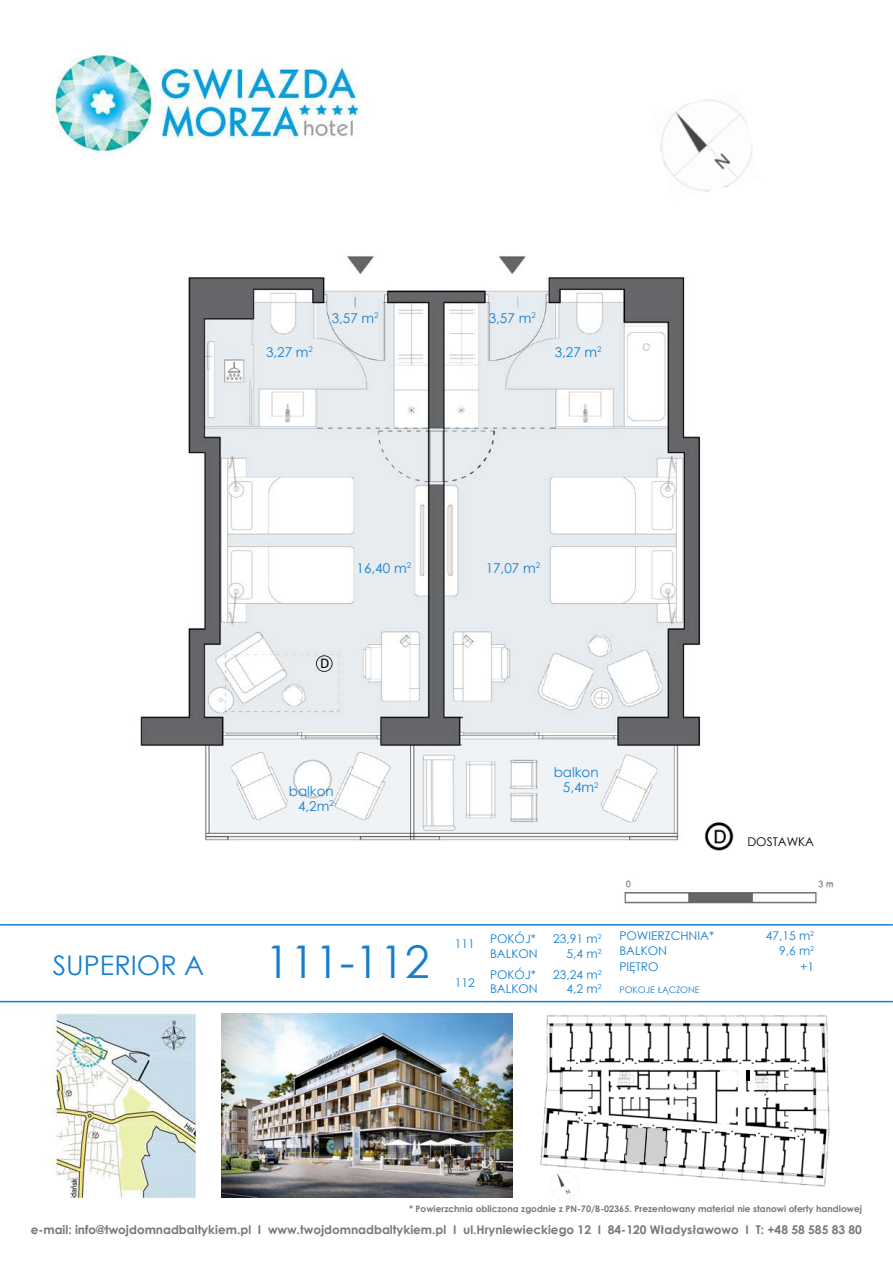
<style>
.page{position:relative;width:893px;height:1263px;background:#fff}
.page>*{position:absolute;margin:0;border:0;box-sizing:border-box;transform-origin:0 0}
.t1{font:45px "Century Gothic";color:#157fce}
.t2{font:27px "Century Gothic";color:#157fce}
.t3{font:15px "Calibri";color:#000}
.t4{font:13.5px "Century Gothic";color:#157fce}
.t5{font:700 12px "Century Gothic";color:#77787b}
.t6{font:12px "Century Gothic";color:#157fce}
.t7{font:12px "Century Gothic";color:#000}
.t8{font:700 9px "Century Gothic";color:#77787b}
.t9{font:9px "Century Gothic";color:#157fce}
</style>
<div class="page">
<hr style="left:0;top:1001px;width:893px;height:1px;background:#157fce">
<hr style="left:0;top:924px;width:893px;height:1px;background:#157fce">
<img style="left:221px;top:1014px;width:291px;height:183px">
<img style="left:540px;top:1015px;width:290px;height:173px">
<img style="left:550px;top:1171px;width:28px;height:24px">
<hr style="left:746px;top:1070px;width:4px;height:10px;background:#000">
<img style="left:140px;top:256px;width:561px;height:585px">
<svg style="left:625px;top:1126px;width:42px;height:37px;background:#bdbdbd"></svg>
<img style="left:696px;top:811px;width:38px;height:40px">
<div style="left:316px;top:655px;width:16px;height:17px;border:1px solid #000;border-radius:50%"></div>
<img style="left:660px;top:99px;width:93px;height:93px">
<img style="left:624px;top:880px;width:210px;height:24px">
<img style="left:48px;top:46px;width:311px;height:109px">
<img style="left:49px;top:1013px;width:148px;height:186px">
<p class="t4" style="left:266px;top:342px;width:48px">3,27 m<sup>2</sup></p>
<p class="t4" style="left:332px;top:308px;width:48px">3,57 m<sup>2</sup></p>
<p class="t4" style="left:489px;top:308px;width:48px">3,57 m<sup>2</sup></p>
<p class="t4" style="left:555px;top:342px;width:48px">3,27 m<sup>2</sup></p>
<h2 class="t2" style="left:53px;top:946px;width:153px">SUPERIOR A</h2>
<p class="t4" style="left:357px;top:559px;width:56px">16,40 m<sup>2</sup></p>
<p class="t3" style="left:320px;top:652px;width:11px">D</p>
<p class="t4" style="left:486px;top:559px;width:56px">17,07 m<sup>2</sup></p>
<p class="t4" style="left:289px;top:781px;width:46px">balkon</p>
<p class="t4" style="left:298px;top:796px;width:37px">4,2m<sup>2</sup></p>
<p class="t4" style="left:554px;top:763px;width:46px">balkon</p>
<p class="t4" style="left:563px;top:778px;width:37px">5,4m<sup>2</sup></p>
<p class="t7" style="left:747px;top:833px;width:68px">DOSTAWKA</p>
<h1 class="t1" style="left:265px;top:931px;width:166px">111-112</h1>
<p class="t6" style="left:455px;top:935px;width:21px">111</p>
<p class="t6" style="left:455px;top:974px;width:21px">112</p>
<p class="t6" style="left:490px;top:930px;width:47px">POKÓJ*</p>
<p class="t6" style="left:553px;top:930px;width:50px">23,91 m<sup>2</sup></p>
<p class="t6" style="left:490px;top:945px;width:49px">BALKON</p>
<p class="t6" style="left:566px;top:945px;width:37px">5,4 m<sup>2</sup></p>
<p class="t6" style="left:490px;top:966px;width:47px">POKÓJ*</p>
<p class="t6" style="left:553px;top:966px;width:50px">23,24 m<sup>2</sup></p>
<p class="t6" style="left:490px;top:980px;width:49px">BALKON</p>
<p class="t6" style="left:566px;top:980px;width:37px">4,2 m<sup>2</sup></p>
<p class="t6" style="left:619px;top:927px;width:96px">POWIERZCHNIA*</p>
<p class="t6" style="left:766px;top:927px;width:50px">47,15 m<sup>2</sup></p>
<p class="t6" style="left:619px;top:942px;width:49px">BALKON</p>
<p class="t6" style="left:779px;top:942px;width:37px">9,6 m<sup>2</sup></p>
<p class="t6" style="left:619px;top:958px;width:41px">PIĘTRO</p>
<p class="t6" style="left:800px;top:958px;width:15px">+1</p>
<p class="t9" style="left:619px;top:983px;width:82px">POKOJE ŁĄCZONE</p>
<p class="t8" style="left:409px;top:1202px;width:454px">* Powierzchnia obliczona zgodnie z PN-70/B-02365. Prezentowany materiał nie stanowi oferty handlowej</p>
<p class="t5" style="left:31px;top:1220px;width:833px">e-mail: info@twojdomnadbaltykiem.pl I www.twojdomnadbaltykiem.pl I ul.Hryniewieckiego 12 I 84-120 Władysławowo I T: +48 58 585 83 80</p>
</div>
